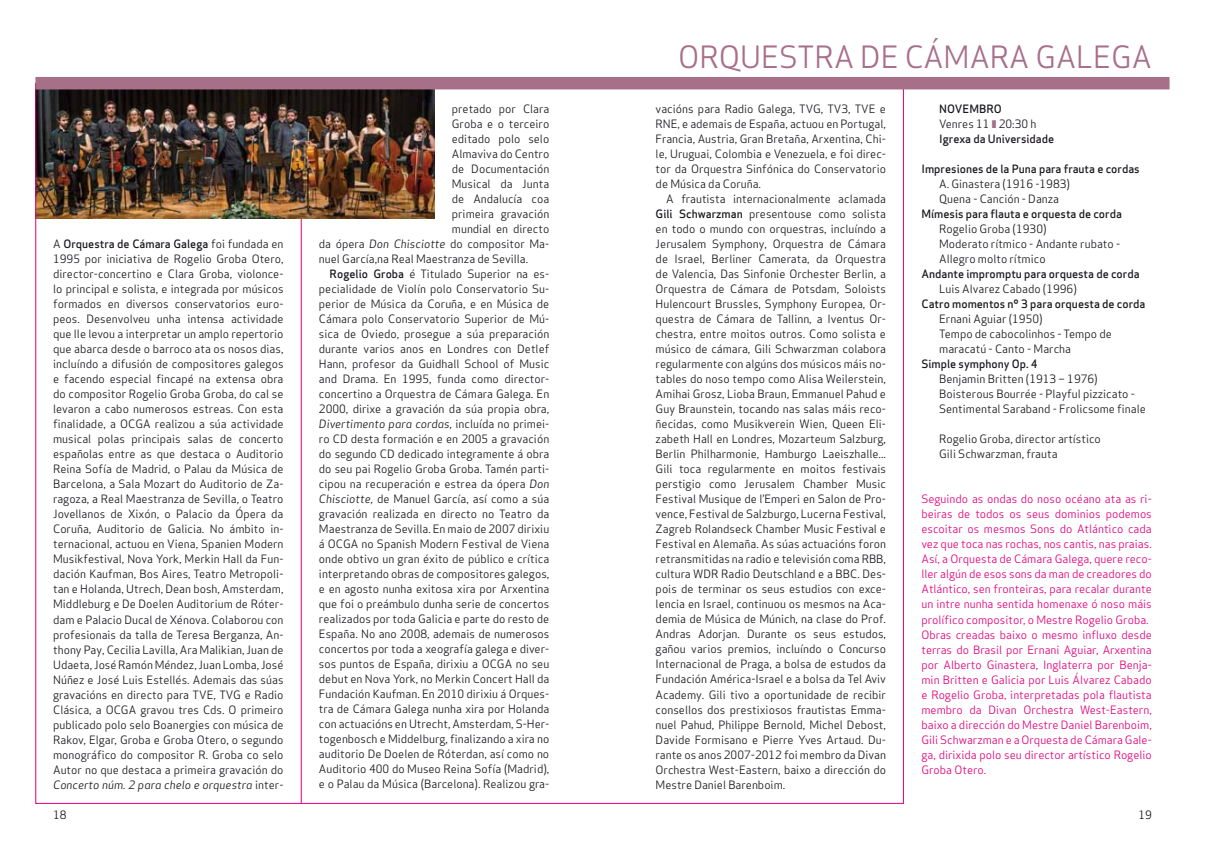
<style>
.page{position:relative;width:1205px;height:851px;background:#fff}
.page>*{position:absolute;margin:0;border:0;box-sizing:border-box;transform-origin:0 0}
.t1{font:30px "Apex Sans Book T";color:#a86f89}
.t2{font:11.25px/15px "Apex Sans Book T";color:#1a171c}
.t3{font:11.25px/15px "Apex Sans Book T";color:#e2007a}
.t4{font:11.25px "Apex Sans Medium T";color:#1a171c}
.t5{font:11.25px "Apex Sans Book Italic T";color:#1a171c}
.s1{font-family:"Apex Sans Book T"}
.s2{font-family:"Apex Sans Book Italic T"}
.s3{font-family:"Apex Sans Medium T"}
</style>
<div class="page">
<hr style="left:301px;top:203px;width:1px;height:600px;background:#e2007a">
<img style="left:37px;top:89px;width:397px;height:129px">
<div style="left:35px;top:77px;width:1134px;height:12px;background:#a86f89"></div>
<p class="t4" style="left:53px;top:237px;width:232px"><span class="s1">A</span> Orquestra de Cámara Galega <span class="s1">foi fundada en</span></p>
<p class="t2" style="left:53px;top:251px;width:232px;text-align:justify">1995 por iniciativa de Rogelio Groba Otero, director-concertino e Clara Groba, violonce&shy;lo principal e solista, e integrada por músicos formados en diversos conservatorios euro&shy;peos. Desenvolveu unha intensa actividade que lle levou a interpretar un amplo repertorio que abarca desde o barroco ata os nosos dias, incluíndo a difusión de compositores galegos e facendo especial fincapé na extensa obra do compositor Rogelio Groba Groba, do cal se levaron a cabo numerosos estreas. Con esta finalidade, a OCGA realizou a súa actividade musical polas principais salas de concerto españolas entre as que destaca o Auditorio Reina Sofía de Madrid, o Palau da Música de Barcelona, a Sala Mozart do Auditorio de Za&shy;ragoza, a Real Maestranza de Sevilla, o Teatro Jovellanos de Xixón, o Palacio da Ópera da Coruña, Auditorio de Galicia. No ámbito in&shy;ternacional, actuou en Viena, Spanien Modern Musikfestival, Nova York, Merkin Hall da Fun&shy;dación Kaufman, Bos Aires, Teatro Metropoli&shy;tan e Holanda, Utrech, Dean bosh, Amsterdam, Middleburg e De Doelen Auditorium de Róter&shy;dam e Palacio Ducal de Xénova. Colaborou con profesionais da talla de Teresa Berganza, An&shy;thony Pay, Cecilia Lavilla, Ara Malikian, Juan de Udaeta, José Ramón Méndez, Juan Lomba, José Núñez e José Luis Estellés. Ademais das súas gravacións en directo para TVE, TVG e Radio Clásica, a OCGA gravou tres Cds. O primeiro publicado polo selo Boanergies con música de Rakov, Elgar, Groba e Groba Otero, o segundo monográfico do compositor R. Groba co selo Autor no que destaca a primeira gravación do</p>
<p class="t5" style="left:53px;top:777px;width:232px">Concerto núm. 2 para chelo e orquestra <span class="s1">inter-</span></p>
<p class="t2" style="left:452px;top:101px;width:99px">pretado por Clara</p>
<p class="t2" style="left:452px;top:116px;width:99px">Groba e o terceiro</p>
<p class="t2" style="left:452px;top:131px;width:99px">editado polo selo</p>
<p class="t2" style="left:452px;top:146px;width:99px">Almaviva do Centro</p>
<p class="t2" style="left:452px;top:161px;width:99px">de Documentación</p>
<p class="t2" style="left:452px;top:176px;width:99px">Musical da Junta</p>
<p class="t2" style="left:452px;top:191px;width:99px">de Andalucía coa</p>
<p class="t2" style="left:452px;top:206px;width:99px">primeira gravación</p>
<p class="t2" style="left:452px;top:221px;width:99px">mundial en directo</p>
<p class="t2" style="left:319px;top:236px;width:232px">da ópera <span class="s2">Don Chisciotte</span> do compositor Ma-</p>
<p class="t2" style="left:319px;top:251px;width:211px">nuel García,na Real Maestranza de Sevilla.</p>
<p class="t2" style="left:330px;top:266px;width:221px"><span class="s3">Rogelio Groba</span> é Titulado Superior na es-</p>
<p class="t2" style="left:319px;top:281px;width:232px">pecialidade de Violín polo Conservatorio Su-</p>
<p class="t2" style="left:319px;top:296px;width:232px">perior de Música da Coruña, e en Música de</p>
<p class="t2" style="left:319px;top:311px;width:232px">Cámara polo Conservatorio Superior de Mú-</p>
<p class="t2" style="left:319px;top:326px;width:232px">sica de Oviedo, prosegue a súa preparación</p>
<p class="t2" style="left:319px;top:341px;width:232px">durante varios anos en Londres con Detlef</p>
<p class="t2" style="left:319px;top:356px;width:232px">Hann, profesor da Guidhall School of Music</p>
<p class="t2" style="left:319px;top:371px;width:232px">and Drama. En 1995, funda como director-</p>
<p class="t2" style="left:319px;top:386px;width:232px">concertino a Orquestra de Cámara Galega. En</p>
<p class="t2" style="left:319px;top:401px;width:232px">2000, dirixe a gravación da súa propia obra,</p>
<p class="t5" style="left:319px;top:417px;width:232px">Divertimento para cordas, <span class="s1">incluída no primei-</span></p>
<p class="t2" style="left:319px;top:431px;width:232px;text-align:justify">ro CD desta formación e en 2005 a gravación do segundo CD dedicado integramente á obra do seu pai Rogelio Groba Groba. Tamén parti&shy;cipou na recuperación e estrea da ópera <span class="s2">Don Chisciotte,</span> de Manuel García, así como a súa gravación realizada en directo no Teatro da Maestranza de Sevilla. En maio de 2007 dirixiu á OCGA no Spanish Modern Festival de Viena onde obtivo un gran éxito de público e crítica interpretando obras de compositores galegos, e en agosto nunha exitosa xira por Arxentina que foi o preámbulo dunha serie de concertos realizados por toda Galicia e parte do resto de España. No ano 2008, ademais de numerosos concertos por toda a xeografía galega e diver&shy;sos puntos de España, dirixiu a OCGA no seu debut en Nova York, no Merkin Concert Hall da Fundación Kaufman. En 2010 dirixiu á Orques&shy;tra de Cámara Galega nunha xira por Holanda con actuacións en Utrecht, Amsterdam, S-Her&shy;togenbosch e Middelburg, finalizando a xira no auditorio De Doelen de Róterdan, así como no Auditorio 400 do Museo Reina Sofía (Madrid), e o Palau da Música (Barcelona). Realizou gra-</p>
<h1 class="t1" style="left:678px;top:38px;width:475px">ORQUESTRA DE CÁMARA GALEGA</h1>
<p class="t2" style="left:656px;top:101px;width:232px;text-align:justify">vacións para Radio Galega, TVG, TV3, TVE e RNE, e ademais de España, actuou en Portugal, Francia, Austria, Gran Bretaña, Arxentina, Chi&shy;le, Uruguai, Colombia e Venezuela, e foi direc&shy;tor da Orquestra Sinfónica do Conservatorio de Música da Coruña.</p>
<p class="t2" style="left:656px;top:191px;width:232px;text-align:justify;text-indent:11px">A frautista internacionalmente aclamada <span class="s3">Gili Schwarzman</span> presentouse como solista en todo o mundo con orquestras, incluíndo a Jerusalem Symphony, Orquestra de Cámara de Israel, Berliner Camerata, da Orquestra de Valencia, Das Sinfonie Orchester Berlin, a Orquestra de Cámara de Potsdam, Soloists Hulencourt Brussles, Symphony Europea, Or&shy;questra de Cámara de Tallinn, a Iventus Or&shy;chestra, entre moitos outros. Como solista e músico de cámara, Gili Schwarzman colabora regularmente con algúns dos músicos máis no&shy;tables do noso tempo como Alisa Weilerstein, Amihai Grosz, Lioba Braun, Emmanuel Pahud e Guy Braunstein, tocando nas salas máis reco&shy;ñecidas, como Musikverein Wien, Queen Eli&shy;zabeth Hall en Londres, Mozarteum Salzburg, Berlin Philharmonie, Hamburgo Laeiszhalle...<br>Gili toca regularmente en moitos festivais perstigio como Jerusalem Chamber Music Festival Musique de l’Emperi en Salon de Pro&shy;vence, Festival de Salzburgo, Lucerna Festival, Zagreb Rolandseck Chamber Music Festival e Festival en Alemaña. As súas actuacións foron retransmitidas na radio e televisión coma RBB, cultura WDR Radio Deutschland e a BBC. Des&shy;pois de terminar os seus estudios con exce&shy;lencia en Israel, continuou os mesmos na Aca&shy;demia de Música de Múnich, na clase do Prof.<br>Andras Adorjan. Durante os seus estudos, gañou varios premios, incluíndo o Concurso Internacional de Praga, a bolsa de estudos da Fundación América-Israel e a bolsa da Tel Aviv Academy. Gili tivo a oportunidade de recibir consellos dos prestixiosos frautistas Emma&shy;nuel Pahud, Philippe Bernold, Michel Debost, Davide Formisano e Pierre Yves Artaud. Du&shy;rante os anos 2007-2012 foi membro da Divan Orchestra West-Eastern, baixo a dirección do Mestre Daniel Barenboim.</p>
<p class="t4" style="left:939px;top:102px;width:63px">NOVEMBRO</p>
<p class="t2" style="left:939px;top:116px;width:99px">Venres 11 20:30 h</p>
<p class="t4" style="left:939px;top:132px;width:117px">Igrexa da Universidade</p>
<p class="t4" style="left:921px;top:162px;width:220px">Impresiones de la Puna para frauta e cordas</p>
<p class="t2" style="left:939px;top:176px;width:132px">A. Ginastera (1916 -1983)<br>Quena - Canción - Danza</p>
<p class="t4" style="left:921px;top:207px;width:202px">Mímesis para flauta e orquesta de corda</p>
<p class="t2" style="left:939px;top:221px;width:183px">Rogelio Groba (1930)<br>Moderato rítmico - Andante rubato -<br>Allegro molto rítmico</p>
<p class="t4" style="left:921px;top:267px;width:220px">Andante impromptu para orquesta de corda</p>
<p class="t2" style="left:939px;top:281px;width:139px">Luis Alvarez Cabado (1996)</p>
<p class="t4" style="left:921px;top:297px;width:226px">Catro momentos nº 3 para orquesta de corda</p>
<p class="t2" style="left:939px;top:311px;width:174px">Ernani Aguiar (1950)<br>Tempo de cabocolinhos - Tempo de maracatú - Canto - Marcha</p>
<p class="t4" style="left:921px;top:357px;width:118px">Simple symphony Op. 4</p>
<p class="t2" style="left:939px;top:371px;width:208px">Benjamin Britten (1913 – 1976)<br>Boisterous Bourrée - Playful pizzicato -<br>Sentimental Saraband - Frolicsome finale</p>
<p class="t2" style="left:939px;top:431px;width:163px">Rogelio Groba, director artístico<br>Gili Schwarzman, frauta</p>
<p class="t3" style="left:921px;top:491px;width:232px">Seguindo as ondas do noso océano ata as ri&shy;beiras de todos os seus dominios podemos escoitar os mesmos Sons do Atlántico cada vez que toca nas rochas, nos cantis, nas praias.<br>Así, a Orquesta de Cámara Galega, quere reco&shy;ller algún de esos sons da man de creadores do Atlántico, sen fronteiras, para recalar durante un intre nunha sentida homenaxe ó noso máis prolífico compositor, o Mestre Rogelio Groba.<br>Obras creadas baixo o mesmo influxo desde terras do Brasil por Ernani Aguiar, Arxentina por Alberto Ginastera, Inglaterra por Benja&shy;min Britten e Galicia por Luis Álvarez Cabado e Rogelio Groba, interpretadas pola flautista membro da Divan Orchestra West-Eastern, baixo a dirección do Mestre Daniel Barenboim, Gili Schwarzman e a Orquesta de Cámara Gale&shy;ga, dirixida polo seu director artístico Rogelio Groba Otero.</p>
<p class="t2" style="left:53px;top:806px;width:15px">18</p>
<p class="t2" style="left:1138px;top:806px;width:15px">19</p>
</div>
